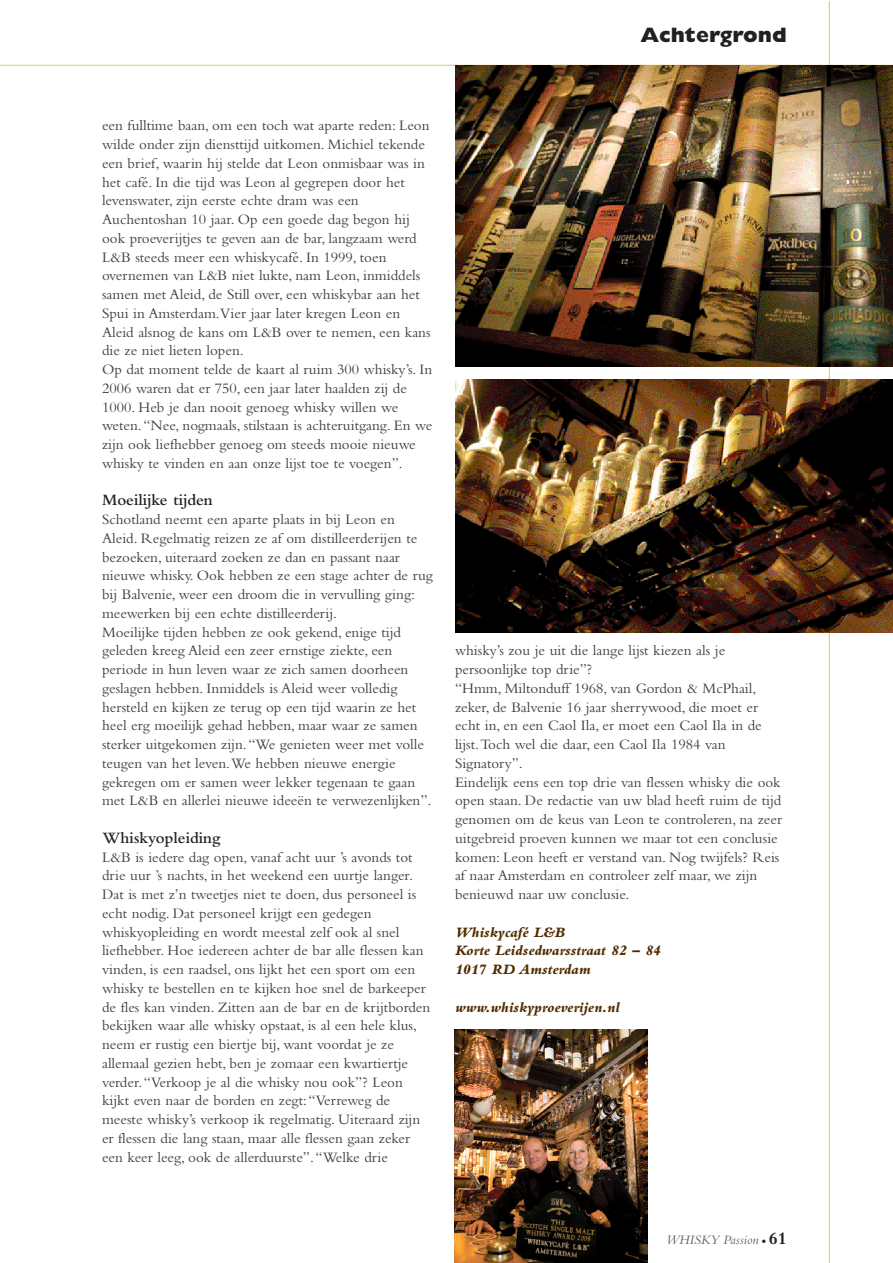
<style>
.page{position:relative;width:893px;height:1263px;background:#fff}
.page>*{position:absolute;margin:0;border:0;box-sizing:border-box;transform-origin:0 0}
.t1{font:800 21px "Gill Sans";color:#232021}
.t2{font:600 16.5px "Bembo";color:#232021}
.t3{font:15px/18.8px "Bembo";color:#403e3f}
.t4{font:italic 800 15px/18.8px "Bembo";color:#522c00}
.t5{font:italic 13.5px "Bembo";color:#666566}
.s1{font-weight:700;font-style:normal;font-size:18px;color:#232021}
</style>
<div class="page">
<img style="left:455px;top:65px;width:438px;height:301px">
<img style="left:454px;top:1029px;width:194px;height:234px">
<img style="left:455px;top:380px;width:438px;height:252px">
<h1 class="t1" style="left:640px;top:27px;width:148px">Achtergrond</h1>
<p class="t3" style="left:102px;top:118px;width:332px">een fulltime baan, om een toch wat aparte reden: Leon wilde onder zijn diensttijd uitkomen. Michiel tekende een brief, waarin hij stelde dat Leon onmisbaar was in het café. In die tijd was Leon al gegrepen door het levenswater, zijn eerste echte dram was een Auchentoshan 10 jaar. Op een goede dag begon hij ook proeverijtjes te geven aan de bar, langzaam werd L&amp;B steeds meer een whiskycafé. In 1999, toen overnemen van L&amp;B niet lukte, nam Leon, inmiddels samen met Aleid, de Still over, een whiskybar aan het Spui in Amsterdam.Vier jaar later kregen Leon en Aleid alsnog de kans om L&amp;B over te nemen, een kans die ze niet lieten lopen.<br>Op dat moment telde de kaart al ruim 300 whisky’s. In 2006 waren dat er 750, een jaar later haalden zij de 1000. Heb je dan nooit genoeg whisky willen we weten. “Nee, nogmaals, stilstaan is achteruitgang. En we zijn ook liefhebber genoeg om steeds mooie nieuwe whisky te vinden en aan onze lijst toe te voegen”.</p>
<p class="t2" style="left:102px;top:494px;width:112px">Moeilijke tijden</p>
<p class="t3" style="left:102px;top:512px;width:332px">Schotland neemt een aparte plaats in bij Leon en Aleid. Regelmatig reizen ze af om distilleerderijen te bezoeken, uiteraard zoeken ze dan en passant naar nieuwe whisky. Ook hebben ze een stage achter de rug bij Balvenie, weer een droom die in vervulling ging: meewerken bij een echte distilleerderij.<br>Moeilijke tijden hebben ze ook gekend, enige tijd geleden kreeg Aleid een zeer ernstige ziekte, een periode in hun leven waar ze zich samen doorheen geslagen hebben. Inmiddels is Aleid weer volledig hersteld en kijken ze terug op een tijd waarin ze het heel erg moeilijk gehad hebben, maar waar ze samen sterker uitgekomen zijn. “We genieten weer met volle teugen van het leven. We hebben nieuwe energie gekregen om er samen weer lekker tegenaan te gaan met L&amp;B en allerlei nieuwe ideeën te verwezenlijken”.</p>
<p class="t2" style="left:102px;top:832px;width:120px">Whiskyopleiding</p>
<p class="t3" style="left:102px;top:849px;width:330px">L&amp;B is iedere dag open, vanaf acht uur ’s avonds tot drie uur ’s nachts, in het weekend een uurtje langer.<br>Dat is met z’n tweetjes niet te doen, dus personeel is echt nodig. Dat personeel krijgt een gedegen whiskyopleiding en wordt meestal zelf ook al snel liefhebber. Hoe iedereen achter de bar alle flessen kan vinden, is een raadsel, ons lijkt het een sport om een whisky te bestellen en te kijken hoe snel de barkeeper de fles kan vinden. Zitten aan de bar en de krijtborden bekijken waar alle whisky opstaat, is al een hele klus, neem er rustig een biertje bij, want voordat je ze allemaal gezien hebt, ben je zomaar een kwartiertje verder. “Verkoop je al die whisky nou ook”? Leon kijkt even naar de borden en zegt: “Verreweg de meeste whisky’s verkoop ik regelmatig. Uiteraard zijn er flessen die lang staan, maar alle flessen gaan zeker een keer leeg, ook de allerduurste”. “Welke drie</p>
<p class="t3" style="left:455px;top:643px;width:328px">whisky’s zou je uit die lange lijst kiezen als je persoonlijke top drie”?<br>“Hmm, Miltonduff 1968, van Gordon &amp; McPhail, zeker, de Balvenie 16 jaar sherrywood, die moet er echt in, en een Caol Ila, er moet een Caol Ila in de lijst. Toch wel die daar, een Caol Ila 1984 van Signatory”.<br>Eindelijk eens een top drie van flessen whisky die ook open staan. De redactie van uw blad heeft ruim de tijd genomen om de keus van Leon te controleren, na zeer uitgebreid proeven kunnen we maar tot een conclusie komen: Leon heeft er verstand van. Nog twijfels? Reis af naar Amsterdam en controleer zelf maar, we zijn benieuwd naar uw conclusie.</p>
<p class="t4" style="left:455px;top:924px;width:208px">Whiskycafé L&amp;B<br>Korte Leidsedwarsstraat 82 – 84<br>1017 RD Amsterdam</p>
<p class="t4" style="left:455px;top:999px;width:166px">www.whiskyproeverijen.nl</p>
<p class="t5" style="left:666px;top:1235px;width:122px">WHISKY Passion <sub>•</sub> <span class="s1">61</span></p>
</div>
